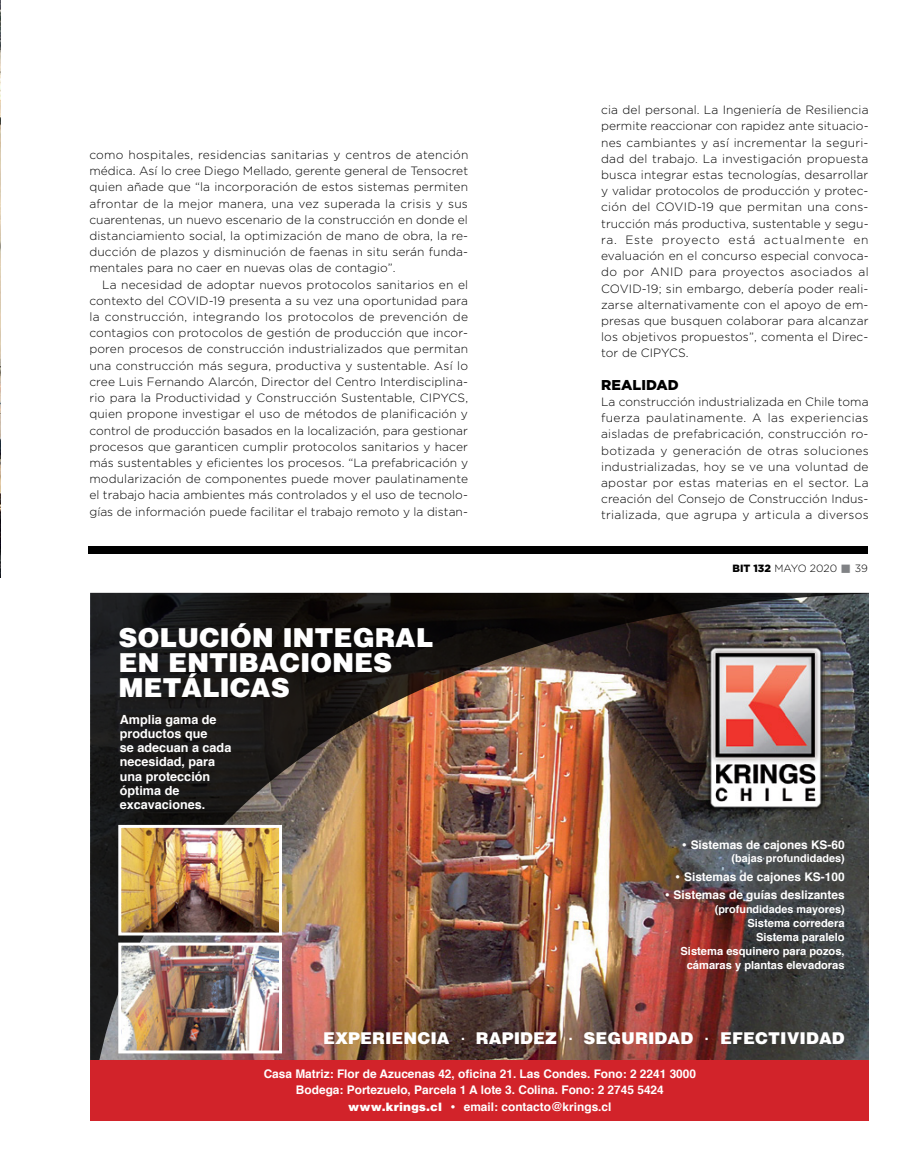
<style>
.page{position:relative;width:915px;height:1170px;background:#fff}
.page>*{position:absolute;margin:0;border:0;box-sizing:border-box;transform-origin:0 0}
.t1{font:900 26.7px/25.2px "Helvetica";letter-spacing:-.01em;color:#fff}
.t2{font:900 16.65px "Helvetica";color:#fff}
.t3{font:900 14.25px "Gotham";letter-spacing:.005em;color:#000}
.t4{font:700 12.6px/14.2px "Helvetica";color:#fff}
.t5{font:300 12px/16.2px "Gotham";letter-spacing:.01em;color:#000;text-align:justify}
.t6{font:300 12px "Gotham";letter-spacing:.035em;color:#000}
.t7{font:700 11.85px/16.4px "Helvetica";color:#fff;text-align:center}
.t8{font:700 11.1px/14px "Helvetica";color:#fff;text-align:right}
.t9{font:700 10.8px "Helvetica";color:#fff}
.t10{font:300 10.5px "Gotham";color:#000}
.s1{font-weight:900}
.s2{color:#808285}
.s3{font-family:"Gotham";font-weight:500}
</style>
<div class="page">
<img style="left:0;top:0;width:1px;height:577px">
<div style="left:88px;top:546px;width:779px;height:8px;background:#000"></div>
<img style="left:90px;top:592px;width:778px;height:467px">
<div style="left:90px;top:1059px;width:778px;height:61px;background:#d2232a"></div>
<img style="left:122px;top:946px;width:156px;height:103px">
<div style="left:118px;top:942px;width:164px;height:111px;border:3px solid #fff"></div>
<img style="left:122px;top:828px;width:156px;height:103px">
<div style="left:118px;top:824px;width:164px;height:111px;border:3px solid #fff"></div>
<p class="t5" style="left:89px;top:146px;width:380px">como hospitales, residencias sanitarias y centros de atención médica. Así lo cree Diego Mellado, gerente general de Tensocret quien añade que “la incorporación de estos sistemas permiten afrontar de la mejor manera, una vez superada la crisis y sus cuarentenas, un nuevo escenario de la construcción en donde el distanciamiento social, la optimización de mano de obra, la re&shy;ducción de plazos y disminución de faenas in situ serán funda&shy;mentales para no caer en nuevas olas de contagio”.</p>
<p class="t5" style="left:89px;top:276px;width:380px;text-indent:13px">La necesidad de adoptar nuevos protocolos sanitarios en el contexto del COVI</p>
<p class="t5" style="left:89px;top:292px;width:380px;text-indent:110px">D-19 presenta a su vez una oportunidad para la construcción, integrando los protocolos de prevención de contagios con protocolos de gestión de producción que incor&shy;poren procesos de construcción industrializados que permitan una construcción más segura, productiva y sustentable. Así lo cree Luis Fernando Alarcón, Director del Centro I nterdisciplina&shy;rio para la Productividad y Construcción Sustentable, CI PYCS, quien propone investigar el uso de métodos de planificación y control de producción basados en la localización, para gestionar procesos que garanticen cumplir protocolos sanitarios y hacer más sustentables y eficientes los procesos. “La prefabricación y modularización de componentes puede mover paulatinamente el trabajo hacia ambientes más controlados y el uso de tecnolo&shy;gías de información puede facilitar el trabajo remoto y la distan-</p>
<h1 class="t1" style="left:118px;top:624px;width:316px">SOLUCIÓN INTEGRAL<br>EN ENTIBACIONES<br>METÁLICAS</h1>
<p class="t4" style="left:120px;top:712px;width:113px">Amplia gama de productos que<br>se adecuan a cada necesidad, para una protección óptima de excavaciones.</p>
<p class="t5" style="left:601px;top:101px;width:269px">cia del personal. La I ngeniería de Resiliencia permite reaccionar con rapidez ante situacio&shy;nes cambiantes y así incrementar la seguri&shy;dad del trabajo. La investigación propuesta busca integrar estas tecnologías, desarrollar y validar protocolos de producción y protec&shy;ción del COVI</p>
<p class="t5" style="left:601px;top:199px;width:269px;text-indent:86px">D-19 que permitan una cons&shy;trucción más productiva, sustentable y segu&shy;ra. Este proyecto está actualmente en evaluación en el concurso especial convoca&shy;do por ANI</p>
<p class="t6" style="left:673px;top:264px;width:196px">D para proyectos asociados al</p>
<p class="t5" style="left:601px;top:280px;width:269px;text-indent:31px">D-19; sin embargo, debería poder reali&shy;zarse alternativamente con el apoyo de em&shy;presas que busquen colaborar para alcanzar los objetivos propuestos”, comenta el Direc&shy;tor de CI PYCS.</p>
<p class="t3" style="left:601px;top:375px;width:79px">REALIDAD</p>
<p class="t5" style="left:601px;top:393px;width:269px">La construcción industrializada en Chile toma fuerza paulatinamente. A las experiencias aisladas de prefabricación, construcción ro&shy;botizada y generación de otras soluciones industrializadas, hoy se ve una voluntad de apostar por estas materias en el sector. La creación del Consejo de Construcción I ndus&shy;trializada, que agrupa y articula a diversos</p>
<p class="t5" style="left:601px;top:280px;width:17px">COVI</p>
<p class="t10" style="left:732px;top:561px;width:137px"><span class="s1">BIT 132</span> mayo 2020 <span class="s2">■</span> 39</p>
<p class="t7" style="left:681px;top:836px;width:164px"><span class="s3">•</span> Sistemas de cajones KS-60</p>
<p class="t9" style="left:731px;top:849px;width:115px">(bajas profundidades)</p>
<p class="t7" style="left:674px;top:868px;width:171px"><span class="s3">•</span> Sistemas de cajones KS-100</p>
<p class="t7" style="left:664px;top:886px;width:182px"><span class="s3">•</span> Sistemas de guías deslizantes</p>
<p class="t9" style="left:714px;top:900px;width:131px">(profundidades mayores)</p>
<p class="t8" style="left:680px;top:916px;width:166px">Sistema corredera<br>Sistema paralelo<br>Sistema esquinero para pozos, cámaras y plantas elevadoras</p>
<h2 class="t2" style="left:323px;top:1028px;width:523px">EXPERIENCIA <span class="s3">·</span> RAPIDEZ <span class="s3">·</span> SEGURIDAD <span class="s3">·</span> EFECTIVIDAD</h2>
<p class="t7" style="left:263px;top:1065px;width:434px">Casa Matriz: Flor de Azucenas 42, oficina 21. Las Condes. Fono: 2 2241 3000<br>Bodega: Portezuelo, Parcela 1 A lote 3. Colina. Fono: 2 2745 5424<br><span class="s1">WWW.KRINGS.CL</span> <span class="s3">•</span> email: contacto@krings.cl</p>
</div>
